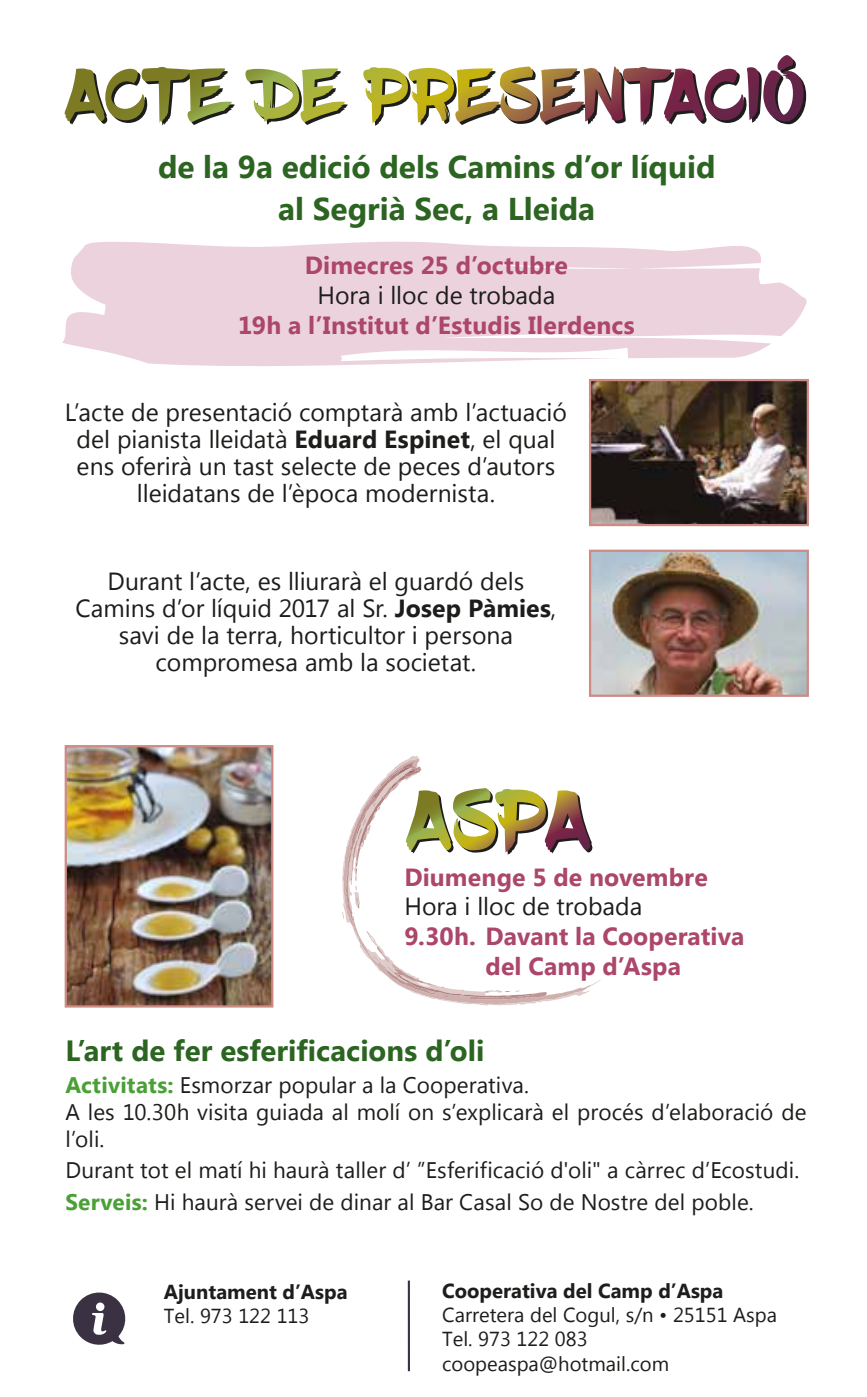
<style>
.page{position:relative;width:867px;height:1397px;background:#fff}
.page>*{position:absolute;margin:0;border:0;box-sizing:border-box;transform-origin:0 0}
.t1{font:700 31.5px/42.8px "Myanmar Text";color:#2c6421;text-align:center}
.t2{font:700 29.25px "Myanmar Text";color:#2c6421}
.t3{font:24.75px/27px "Myanmar Text";color:#1d1d1b;text-align:center}
.t4{font:700 24.75px/29.7px "Myanmar Text";letter-spacing:.005em;color:#ac466b}
.t5{font:22.5px/27px "Myanmar Text";letter-spacing:.005em;color:#1d1d1b}
.t6{font:20.25px/24.3px "Myanmar Text";color:#1d1d1b}
.t7{font:700 20.25px "Myanmar Text";color:#1d1d1b}
.s1{font-weight:700}
.s2{font-weight:700;color:#4aa036}
</style>
<div class="page">
<svg style="left:62px;top:242px;width:744px;height:124px;fill:#ebd2dd"></svg>
<svg style="left:73px;top:1292px;width:53px;height:53px"></svg>
<hr style="left:407px;top:1280px;width:3px;height:91px;background:#3a3143">
<img style="left:68px;top:748px;width:202px;height:256px">
<div style="left:65px;top:745px;width:208px;height:262px;border:2px solid #ce8b86"></div>
<svg style="left:342px;top:755px;width:259px;height:250px"></svg>
<svg style="left:67px;top:55px;width:738px;height:71px"></svg>
<img style="left:591px;top:382px;width:214px;height:141px">
<div style="left:588px;top:379px;width:220px;height:147px;border:2px solid #ce8b86"></div>
<img style="left:591px;top:553px;width:214px;height:141px">
<div style="left:588px;top:550px;width:220px;height:147px;border:2px solid #ce8b86"></div>
<p class="t1" style="left:158px;top:145px;width:559px">de la 9a edició dels Camins d’or líquid al Segrià Sec, a Lleida</p>
<p class="t4" style="left:305px;top:251px;width:264px">Dimecres 25 d’octubre</p>
<p class="t3" style="left:317px;top:282px;width:239px">Hora i lloc de trobada</p>
<p class="t4" style="left:238px;top:310px;width:398px">19h a l’Institut d’Estudis Ilerdencs</p>
<p class="t3" style="left:65px;top:399px;width:503px">L’acte de presentació comptarà amb l’actuació del pianista lleidatà <span class="s1">Eduard Espinet</span>, el qual ens oferirà un tast selecte de peces d’autors lleidatans de l’època modernista.</p>
<p class="t3" style="left:75px;top:567px;width:482px">Durant l’acte, es lliurarà el guardó dels Camins d’or líquid 2017 al Sr. <span class="s1">Josep Pàmies</span>, savi de la terra, horticultor i persona compromesa amb la societat.</p>
<p class="t4" style="left:404px;top:862px;width:304px">Diumenge 5 de novembre</p>
<p class="t3" style="left:404px;top:893px;width:239px">Hora i lloc de trobada</p>
<p class="t4" style="left:485px;top:922px;width:260px;text-indent:-81px">9.30h. Davant la Cooperativa del Camp d’Aspa</p>
<p class="t2" style="left:65px;top:1034px;width:420px">L’art de fer esferificacions d’oli</p>
<p class="t5" style="left:65px;top:1071px;width:742px"><span class="s2">Activitats:</span> Esmorzar popular a la Cooperativa.<br>A les 10.30h visita guiada al molí on s’explicarà el procés d’elaboració de l’oli.</p>
<p class="t5" style="left:65px;top:1155px;width:735px;line-height:31.5px">Durant tot el matí hi haurà taller d’ ”Esferificació d'oli" a càrrec d’Ecostudi.<br><span class="s2">Serveis:</span> Hi haurà servei de dinar al Bar Casal So de Nostre del poble.</p>
<p class="t7" style="left:164px;top:1280px;width:185px">Ajuntament d’Aspa</p>
<p class="t6" style="left:164px;top:1304px;width:147px">Tel. 973 122 113</p>
<p class="t7" style="left:442px;top:1279px;width:283px">Cooperativa del Camp d’Aspa</p>
<p class="t6" style="left:442px;top:1303px;width:336px">Carretera del Cogul, s/n • 25151 Aspa<br>Tel. 973 122 083 coopeaspa@hotmail.com</p>
</div>
